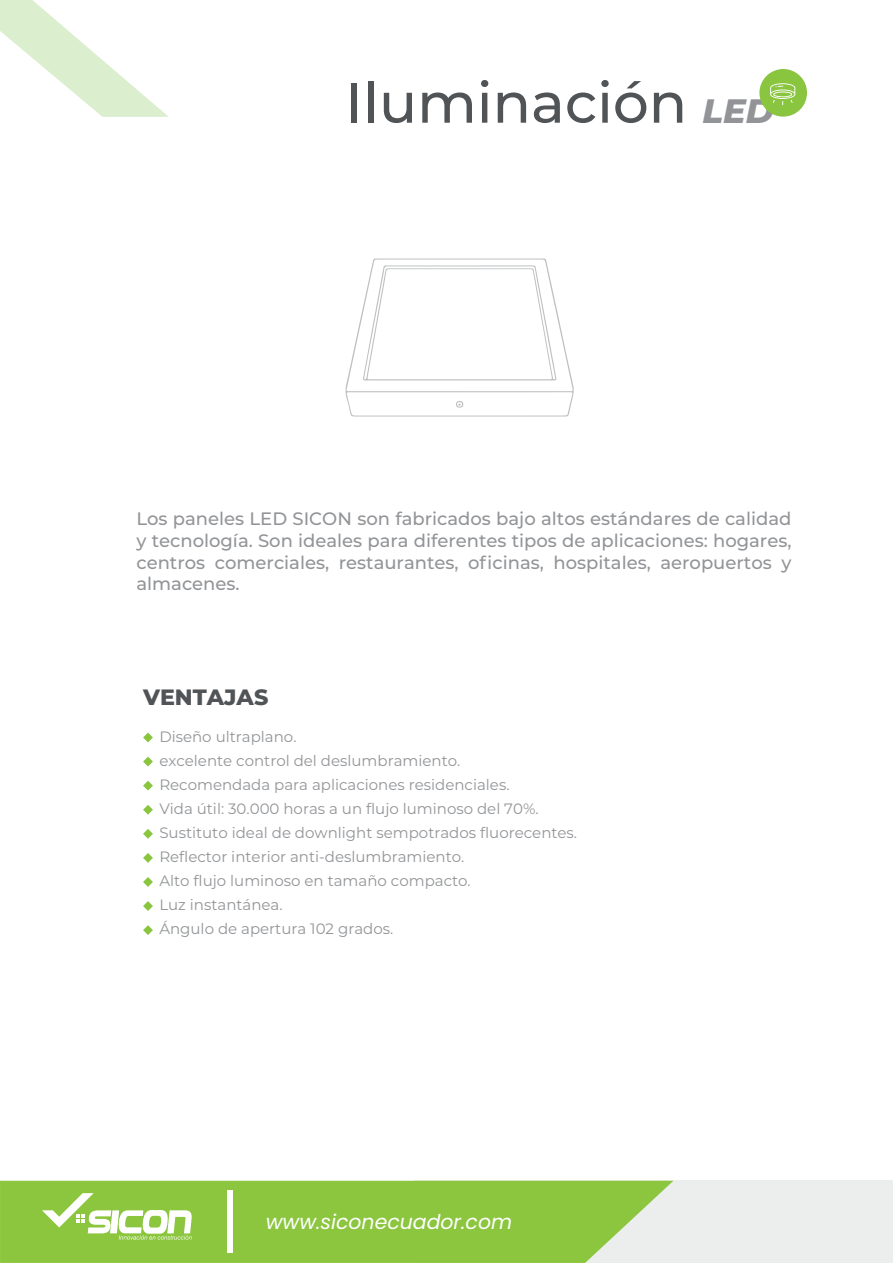
<style>
.page{position:relative;width:893px;height:1263px;background:#fff}
.page>*{position:absolute;margin:0;border:0;box-sizing:border-box;transform-origin:0 0}
.t1{font:500 56.4px "Montserrat";color:#505457}
.t2{font:800 22.2px "Montserrat";color:#505457}
.t3{font:italic 20.4px "Poppins";color:#fff}
.t4{font:500 18px/21.6px "Montserrat";color:#929497;text-align:justify}
.t5{font:15px/24px "Montserrat";color:#929497}
.s1{font-weight:800;font-style:italic;font-size:33.9px;color:#929497}
</style>
<div class="page">
<svg style="left:0;top:0;width:169px;height:117px"></svg>
<div style="left:414px;top:1181px;width:479px;height:82px;background:#eceeed"></div>
<svg style="left:0;top:1181px;width:673px;height:82px;background:#92c94b"></svg>
<div style="left:227px;top:1190px;width:6px;height:63px;background:#fff"></div>
<svg style="left:42px;top:1193px;width:150px;height:47px"></svg>
<svg style="left:143px;top:732px;width:10px;height:10px"></svg>
<svg style="left:143px;top:757px;width:10px;height:9px"></svg>
<svg style="left:143px;top:781px;width:10px;height:9px"></svg>
<svg style="left:143px;top:805px;width:10px;height:10px"></svg>
<svg style="left:143px;top:829px;width:10px;height:10px"></svg>
<svg style="left:143px;top:853px;width:10px;height:10px"></svg>
<svg style="left:143px;top:877px;width:10px;height:10px"></svg>
<svg style="left:143px;top:901px;width:10px;height:10px"></svg>
<svg style="left:143px;top:925px;width:10px;height:10px"></svg>
<svg style="left:346px;top:259px;width:228px;height:157px"></svg>
<div style="left:759px;top:69px;width:48px;height:48px;background:#8ac540;border-radius:50%"></div>
<svg style="left:770px;top:83px;width:34px;height:22px"></svg>
<h1 class="t1" style="left:346px;top:63px;width:429px">Iluminación <span class="s1">LED</span></h1>
<p class="t4" style="left:136px;top:507px;width:656px">Los paneles LED SICON son fabricados bajo altos estándares de calidad y tecnología. Son ideales para diferentes tipos de aplicaciones: hogares, centros comerciales, restaurantes, oficinas, hospitales, aeropuertos y almacenes.</p>
<h2 class="t2" style="left:143px;top:681px;width:127px">VENTAJAS</h2>
<p class="t5" style="left:159px;top:724px;width:419px">Diseño ultraplano.<br>excelente control del deslumbramiento.<br>Recomendada para aplicaciones residenciales.<br>Vida útil: 30.000 horas a un flujo luminoso del 70%.<br>Sustituto ideal de downlight sempotrados fluorecentes.<br>Reflector interior anti-deslumbramiento.<br>Alto flujo luminoso en tamaño compacto.<br>Luz instantánea.<br>Ángulo de apertura 102 grados.</p>
<h3 class="t3" style="left:266px;top:1210px;width:248px">www.siconecuador.com</h3>
</div>
